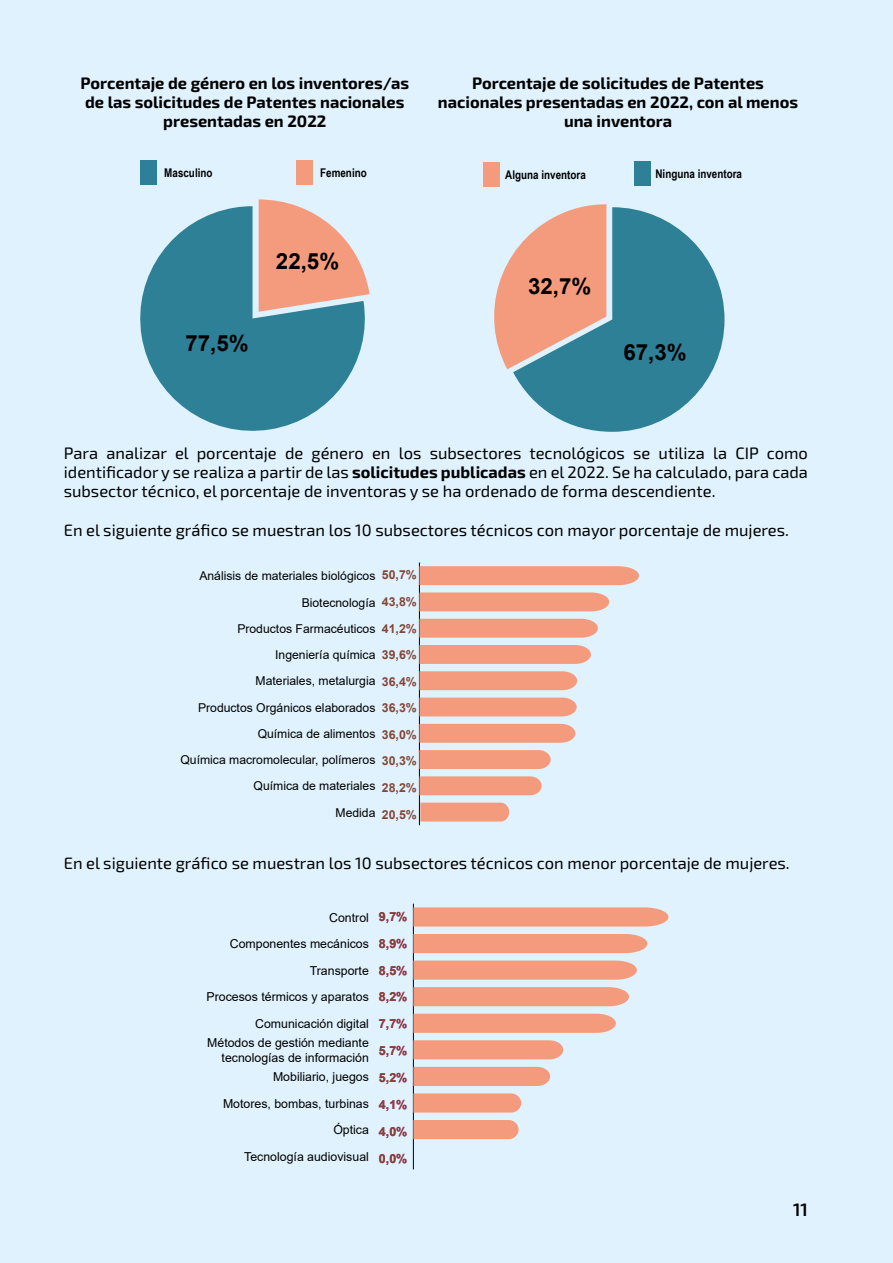
<style>
.page{position:relative;width:893px;height:1263px;background:#dff2fd}
.page>*{position:absolute;margin:0;border:0;box-sizing:border-box;transform-origin:0 0}
.t1{font:700 22.35px "Arial";color:#000}
.t2{font:600 18px "Exo 2.0";color:#000}
.t3{font:16.5px/18.9px "Exo 2.0";color:#000;text-align:justify}
.t4{font:700 16.5px/18.9px "Exo 2.0";color:#000;text-align:center}
.t5{font:700 12.45px/26.8px "Arial";color:#834535;text-align:justify}
.t6{font:12.3px/14.9px "Arial";color:#000;text-align:right}
.t7{font:700 12.3px/26.5px "Arial";color:#834535;text-align:justify}
.t8{font:12.15px "Arial";color:#000}
.t9{font:700 12px "Arial Narrow";color:#000}
.s1{font-weight:700}
.s2{font-weight:700;font-size:12.3px;color:#834535}
.s3{font-weight:700;font-size:12.45px;color:#834535}
</style>
<div class="page">
<div style="left:297px;top:161px;width:16px;height:24px;background:#f49b7d"></div>
<svg style="left:259px;top:199px;width:38px;height:7px"></svg>
<div style="left:141px;top:161px;width:16px;height:24px;background:#2e8096"></div>
<svg style="left:140px;top:206px;width:230px;height:225px;fill:#2e8096"></svg>
<div style="left:635px;top:162px;width:16px;height:24px;background:#2e8096"></div>
<svg style="left:513px;top:207px;width:211px;height:225px;fill:#2e8096"></svg>
<div style="left:483px;top:163px;width:16px;height:24px;background:#f49b7d"></div>
<svg style="left:494px;top:204px;width:112px;height:165px"></svg>
<hr style="left:419px;top:562px;width:1px;height:263px;background:#000">
<svg style="left:419px;top:566px;width:220px;height:19px;background:#f29d80"></svg>
<svg style="left:419px;top:592px;width:190px;height:19px;background:#f29e82"></svg>
<svg style="left:419px;top:619px;width:179px;height:19px;background:#f29d81"></svg>
<div style="left:419px;top:645px;width:172px;height:19px;background:#f49b7d"></div>
<svg style="left:419px;top:671px;width:158px;height:19px;background:#f29d81"></svg>
<svg style="left:419px;top:697px;width:158px;height:19px;background:#f29e83"></svg>
<svg style="left:419px;top:724px;width:156px;height:19px;background:#f29d80"></svg>
<svg style="left:419px;top:750px;width:132px;height:19px;background:#f29c80"></svg>
<svg style="left:419px;top:776px;width:123px;height:19px;background:#f29e81"></svg>
<div style="left:420px;top:803px;width:89px;height:18px;background:#f49b7d"></div>
<hr style="left:413px;top:904px;width:1px;height:265px;background:#000">
<svg style="left:413px;top:907px;width:255px;height:19px;background:#f29e81"></svg>
<div style="left:413px;top:934px;width:234px;height:19px;background:#f49b7d"></div>
<svg style="left:413px;top:960px;width:224px;height:20px;background:#f2a084"></svg>
<svg style="left:413px;top:987px;width:216px;height:19px;background:#f29d80"></svg>
<svg style="left:413px;top:1014px;width:203px;height:19px;background:#f29d80"></svg>
<svg style="left:413px;top:1040px;width:150px;height:19px;background:#f29d80"></svg>
<div style="left:413px;top:1067px;width:137px;height:19px;background:#f49b7d"></div>
<svg style="left:413px;top:1093px;width:108px;height:19px;background:#f29d81"></svg>
<div style="left:413px;top:1120px;width:106px;height:19px;background:#f49b7d"></div>
<p class="t4" style="left:81px;top:74px;width:330px">Porcentaje de género en los inventores/as de las solicitudes de Patentes nacionales presentadas en 2022</p>
<p class="t4" style="left:438px;top:74px;width:362px">Porcentaje de solicitudes de Patentes nacionales presentadas en 2022, con al menos una inventora</p>
<p class="t9" style="left:164px;top:164px;width:50px">Masculino</p>
<p class="t9" style="left:320px;top:164px;width:48px">Femenino</p>
<p class="t9" style="left:505px;top:166px;width:82px">Alguna inventora</p>
<p class="t9" style="left:655px;top:165px;width:88px">Ninguna inventora</p>
<h1 class="t1" style="left:185px;top:328px;width:65px">77,5%</h1>
<h1 class="t1" style="left:276px;top:245px;width:65px">22,5%</h1>
<h1 class="t1" style="left:528px;top:270px;width:65px">32,7%</h1>
<h1 class="t1" style="left:623px;top:336px;width:65px">67,3%</h1>
<p class="t3" style="left:64px;top:444px;width:746px">Para analizar el porcentaje de género en los subsectores tecnológicos se utiliza la CIP como identificador y se realiza a partir de las <span class="s1">solicitudes publicadas</span> en el 2022. Se ha calculado, para cada subsector técnico, el porcentaje de inventoras y se ha ordenado de forma descendiente.</p>
<p class="t3" style="left:64px;top:521px;width:727px">En el siguiente gráfico se muestran los 10 subsectores técnicos con mayor porcentaje de mujeres.</p>
<p class="t8" style="left:199px;top:568px;width:219px">Análisis de materiales biológicos <span class="s2">50,7%</span></p>
<p class="t7" style="left:382px;top:588px;width:36px">43,8% 41,2% 39,6% 36,4% 36,3% 36,0% 30,3% 28,2% 20,5%</p>
<p class="t3" style="left:64px;top:854px;width:727px">En el siguiente gráfico se muestran los 10 subsectores técnicos con menor porcentaje de mujeres.</p>
<p class="t8" style="left:302px;top:594px;width:75px">Biotecnología</p>
<p class="t8" style="left:237px;top:620px;width:140px">Productos Farmacéuticos</p>
<p class="t8" style="left:275px;top:646px;width:102px">Ingeniería química</p>
<p class="t8" style="left:256px;top:673px;width:121px">Materiales, metalurgia</p>
<p class="t8" style="left:198px;top:699px;width:179px">Productos Orgánicos elaborados</p>
<p class="t8" style="left:258px;top:725px;width:119px">Química de alimentos</p>
<p class="t8" style="left:180px;top:751px;width:196px">Química macromolecular, polímeros</p>
<p class="t8" style="left:254px;top:778px;width:123px">Química de materiales</p>
<p class="t8" style="left:336px;top:804px;width:41px">Medida</p>
<p class="t6" style="left:329px;top:910px;width:80px">Control <span class="s3">9,7%</span></p>
<p class="t5" style="left:379px;top:930px;width:30px">8,9% 8,5% 8,2% 7,7% 5,7% 5,2% 4,1% 4,0% 0,0%</p>
<p class="t6" style="left:230px;top:936px;width:141px">Componentes mecánicos</p>
<p class="t6" style="left:310px;top:963px;width:61px">Transporte</p>
<p class="t6" style="left:207px;top:989px;width:164px">Procesos térmicos y aparatos</p>
<p class="t6" style="left:255px;top:1016px;width:115px">Comunicación digital</p>
<p class="t6" style="left:207px;top:1035px;width:163px">Métodos de gestión mediante tecnologías de información</p>
<p class="t6" style="left:273px;top:1069px;width:97px">Mobiliario, juegos</p>
<p class="t6" style="left:223px;top:1096px;width:147px">Motores, bombas, turbinas</p>
<p class="t6" style="left:333px;top:1122px;width:37px">Óptica</p>
<p class="t6" style="left:244px;top:1149px;width:126px">Tecnología audiovisual</p>
<p class="t2" style="left:793px;top:1199px;width:16px">11</p>
</div>
